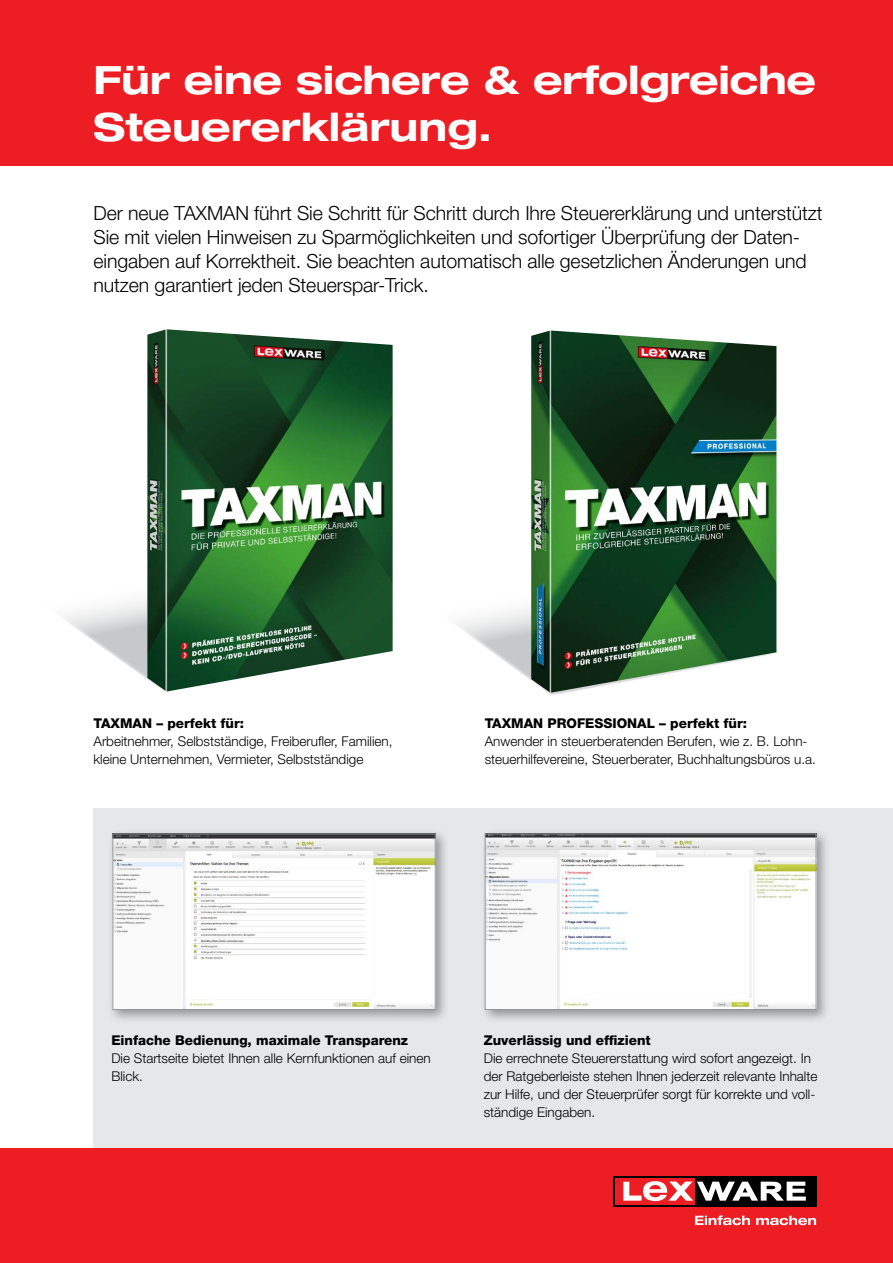
<style>
.page{position:relative;width:893px;height:1263px;background:#fff}
.page>*{position:absolute;margin:0;border:0;box-sizing:border-box;transform-origin:0 0}
.t1{font:700 expanded 39px/46.8px "Helvetica Neue LT Std";letter-spacing:-.01em;color:#fff}
.t2{font:300 19.5px/24px "Helvetica Neue LT Std";letter-spacing:-.005em;color:#000}
.t3{font:300 13.5px/18px "Helvetica Neue LT Std";color:#000}
.t4{font:800 13.5px "Helvetica Neue LT Std";color:#000}
</style>
<div class="page">
<div style="left:94px;top:808px;width:799px;height:394px;background:#e6e7e8"></div>
<svg style="left:65px;top:600px;width:82px;height:79px"></svg>
<img style="left:147px;top:329px;width:246px;height:362px">
<div style="left:0;top:1148px;width:893px;height:115px;background:#ed1d24"></div>
<div style="left:613px;top:1176px;width:203px;height:30px;background:#000"></div>
<div style="left:615px;top:1178px;width:80px;height:26px;background:#ed1d24"></div>
<svg style="left:623px;top:1181px;width:183px;height:20px"></svg>
<svg style="left:695px;top:1215px;width:55px;height:10px"></svg>
<svg style="left:756px;top:1215px;width:60px;height:10px"></svg>
<div style="left:0;top:0;width:893px;height:166px;background:#ed1d24"></div>
<div style="left:108px;top:829px;width:341px;height:194px;background:#000;opacity:.35"></div>
<img style="left:114px;top:835px;width:320px;height:173px">
<div style="left:112px;top:833px;width:324px;height:177px;border:1px solid #939598"></div>
<div style="left:480px;top:829px;width:350px;height:194px;background:#000;opacity:.35"></div>
<img style="left:487px;top:835px;width:327px;height:173px">
<div style="left:485px;top:833px;width:331px;height:177px;border:1px solid #939598"></div>
<svg style="left:458px;top:569px;width:320px;height:126px"></svg>
<img style="left:531px;top:330px;width:245px;height:363px">
<h1 class="t1" style="left:94px;top:55px;width:724px">Für eine sichere &amp; erfolgreiche<br>Steuererklärung.</h1>
<p class="t2" style="left:94px;top:201px;width:730px">Der neue TAXMAN führt Sie Schritt für Schritt durch Ihre Steuererklärung und unterstützt Sie mit vielen Hinweisen zu Sparmöglichkeiten und sofortiger Überprüfung der Daten&shy;eingaben auf Korrektheit. Sie beachten automatisch alle gesetzlichen Änderungen und nutzen garantiert jeden Steuerspar-Trick.</p>
<p class="t4" style="left:94px;top:715px;width:152px">TAXMAN – perfekt für:</p>
<p class="t3" style="left:94px;top:731px;width:301px">Arbeitnehmer, Selbstständige, Freiberufler, Familien, kleine Unternehmen, Vermieter, Selbstständige</p>
<p class="t4" style="left:485px;top:715px;width:264px">TAXMAN PROFESSIONAL – perfekt für:</p>
<p class="t3" style="left:485px;top:731px;width:333px">Anwender in steuerberatenden Berufen, wie z. B. Lohn&shy;steuerhilfevereine, Steuerberater, Buchhaltungsbüros u.a.</p>
<p class="t4" style="left:111px;top:1032px;width:298px">Einfache Bedienung, maximale Transparenz</p>
<p class="t3" style="left:111px;top:1049px;width:321px">Die Startseite bietet Ihnen alle Kernfunktionen auf einen<br>Blick.</p>
<p class="t4" style="left:484px;top:1032px;width:169px">Zuverlässig und effizient</p>
<p class="t3" style="left:484px;top:1049px;width:335px">Die errechnete Steuererstattung wird sofort angezeigt. In der Ratgeberleiste stehen Ihnen jederzeit relevante Inhalte zur Hilfe, und der Steuerprüfer sorgt für korrekte und voll&shy;ständige Eingaben.</p>
</div>
